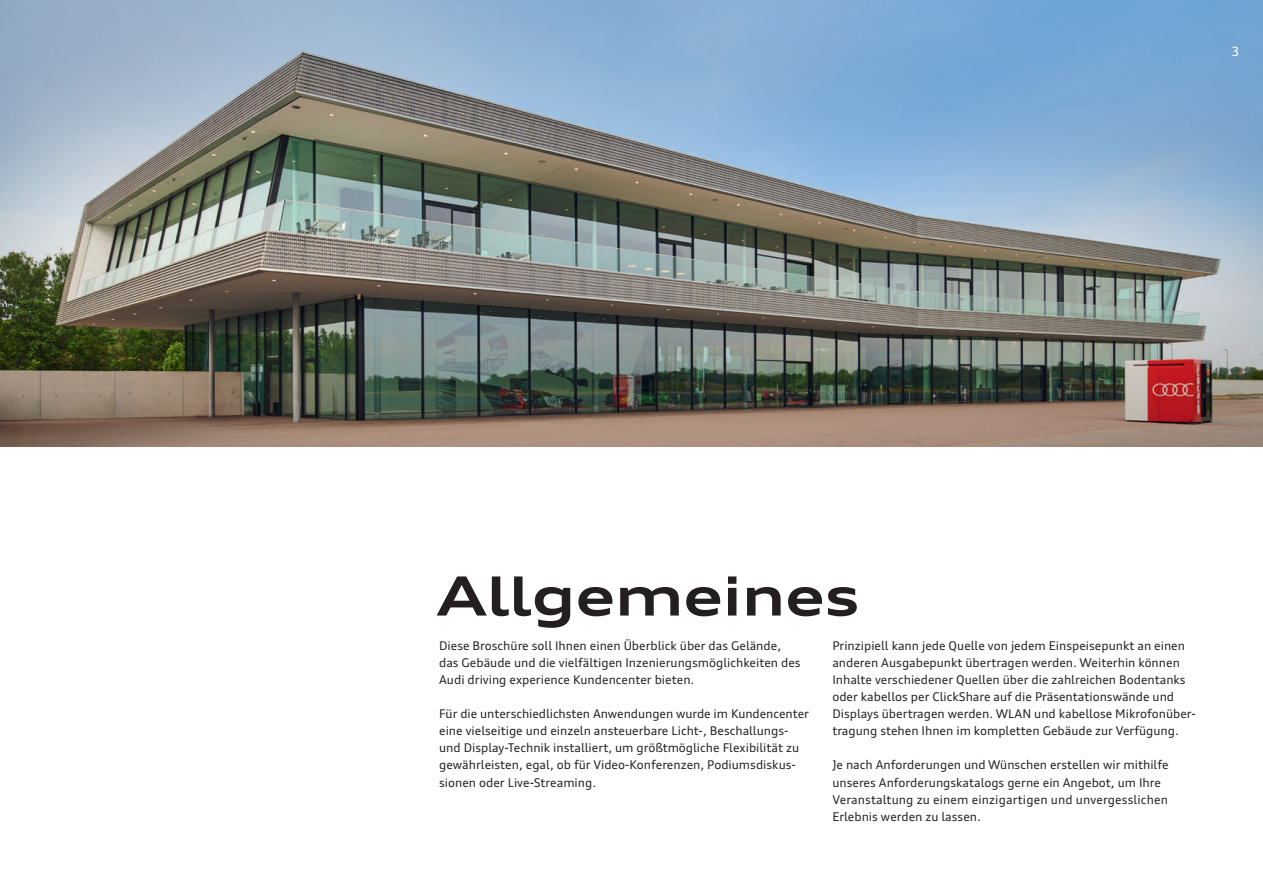
<style>
.page{position:relative;width:1263px;height:893px;background:#fff}
.page>*{position:absolute;margin:0;border:0;box-sizing:border-box;transform-origin:0 0}
.t1{font:700 expanded 54px "Audi Type";color:#231f20}
.t2{font:12.75px "Audi Type";color:#fff}
.t3{font:12px/17.1px "Audi Type";color:#231f20}
</style>
<div class="page">
<img style="left:0;top:0;width:1263px;height:446px">
<p class="t2" style="left:1231px;top:43px;width:10px">3</p>
<h1 class="t1" style="left:436px;top:563px;width:424px">Allgemeines</h1>
<p class="t3" style="left:439px;top:637px;width:363px">Diese Broschüre soll Ihnen einen Überblick über das Gelände, das Gebäude und die vielfältigen Inzenierungsmöglichkeiten des<br>Audi driving experience Kundencenter bieten.</p>
<p class="t3" style="left:439px;top:705px;width:371px">Für die unterschiedlichsten Anwendungen wurde im Kundencenter eine vielseitige und einzeln ansteuerbare Licht-, Beschallungs&shy;und Display-Technik installiert, um größtmögliche Flexibilität zu gewährleisten, egal, ob für Video-Konferenzen, Podiumsdiskus&shy;sionen oder Live-Streaming.</p>
<p class="t3" style="left:832px;top:637px;width:365px">Prinzipiell kann jede Quelle von jedem Einspeisepunkt an einen anderen Ausgabepunkt übertragen werden. Weiterhin können Inhalte verschiedener Quellen über die zahlreichen Bodentanks oder kabellos per ClickShare auf die Präsentationswände und Displays übertragen werden. WLAN und kabellose Mikrofonüber&shy;tragung stehen Ihnen im kompletten Gebäude zur Verfügung.</p>
<p class="t3" style="left:832px;top:756px;width:338px">Je nach Anforderungen und Wünschen erstellen wir mithilfe unseres Anforderungskatalogs gerne ein Angebot, um Ihre Veranstaltung zu einem einzigartigen und unvergesslichen Erlebnis werden zu lassen.</p>
</div>
